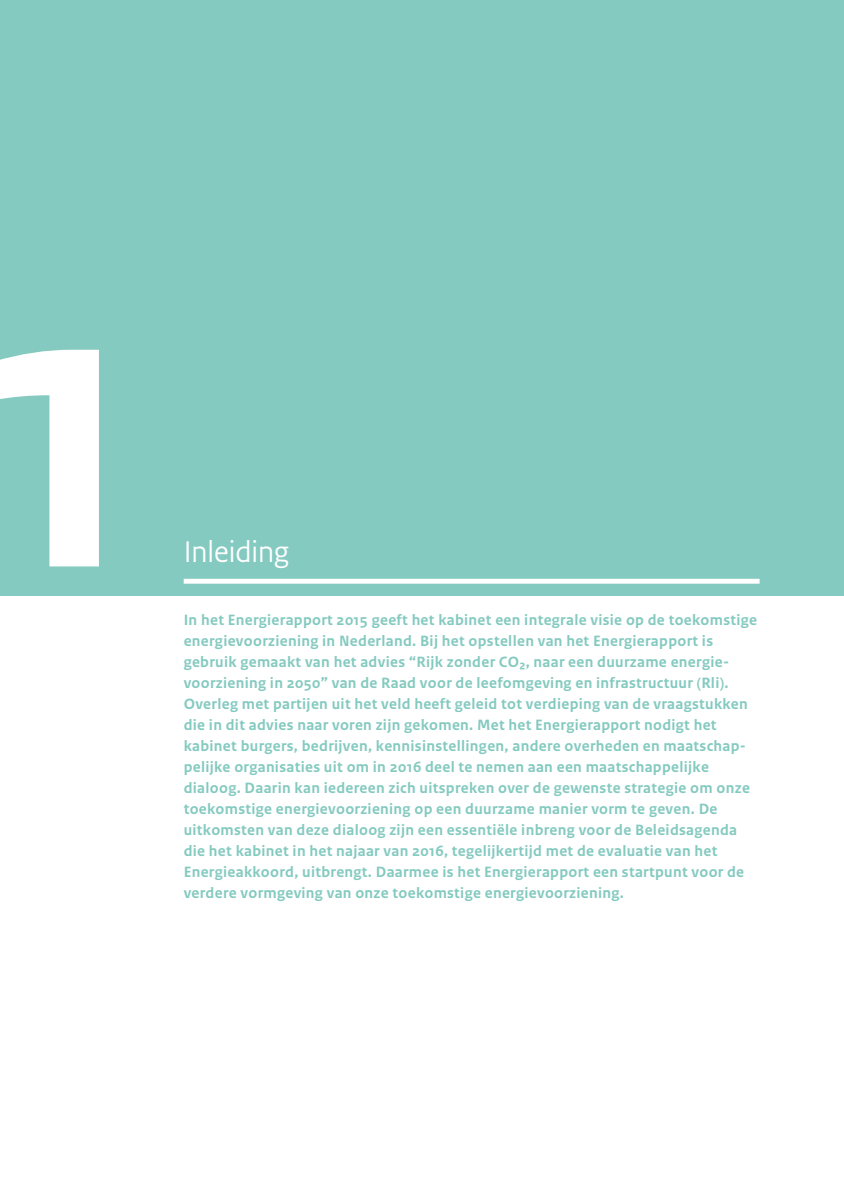
<style>
.page{position:relative;width:844px;height:1191px;background:#fff}
.page>*{position:absolute;margin:0;border:0;box-sizing:border-box;transform-origin:0 0}
.t1{font:700 437.5px "Rijksoverheid Sans Heading";color:#fff}
._03_RO_Kop_met_cijfe{font:31.5px "Rijksoverheid Sans Heading";color:#fff}
._09_RO_Inleiding{font:700 15.75px/21px "Rijksoverheid Sans Text";letter-spacing:.02em;color:#84cac0}
</style>
<div class="page">
<div style="left:0;top:0;width:843px;height:595px;background:#84cac0"></div>
<hr style="left:184px;top:579px;width:575px;height:4px;background:#fff">
<p class="t1" style="left:-15px;top:178px;width:160px">1</p>
<p class="_03_RO_Kop_met_cijfe" style="left:184px;top:533px;width:107px">Inleiding</p>
<p class="_09_RO_Inleiding" style="left:184px;top:609px;width:574px">In het Energierapport 2015 geeft het kabinet een integrale visie op de toekomstige energievoorziening in Nederland. Bij het opstellen van het Energierapport is gebruik gemaakt van het advies “Rijk zonder CO2, naar een duurzame energie&shy;voorziening in 2050” van de Raad voor de leefomgeving en infrastructuur (Rli).<br>Overleg met partijen uit het veld heeft geleid tot verdieping van de vraagstukken die in dit advies naar voren zijn gekomen. Met het Energierapport nodigt het kabinet burgers, bedrijven, kennisinstellingen, andere overheden en maatschap&shy;pelijke organisaties uit om in 2016 deel te nemen aan een maatschappelijke dialoog. Daarin kan iedereen zich uitspreken over de gewenste strategie om onze toekomstige energievoorziening op een duurzame manier vorm te geven. De uitkomsten van deze dialoog zijn een essentiële inbreng voor de Beleidsagenda die het kabinet in het najaar van 2016, tegelijkertijd met de evaluatie van het Energieakkoord, uitbrengt. Daarmee is het Energierapport een startpunt voor de verdere vormgeving van onze toekomstige energievoorziening.</p>
</div>
